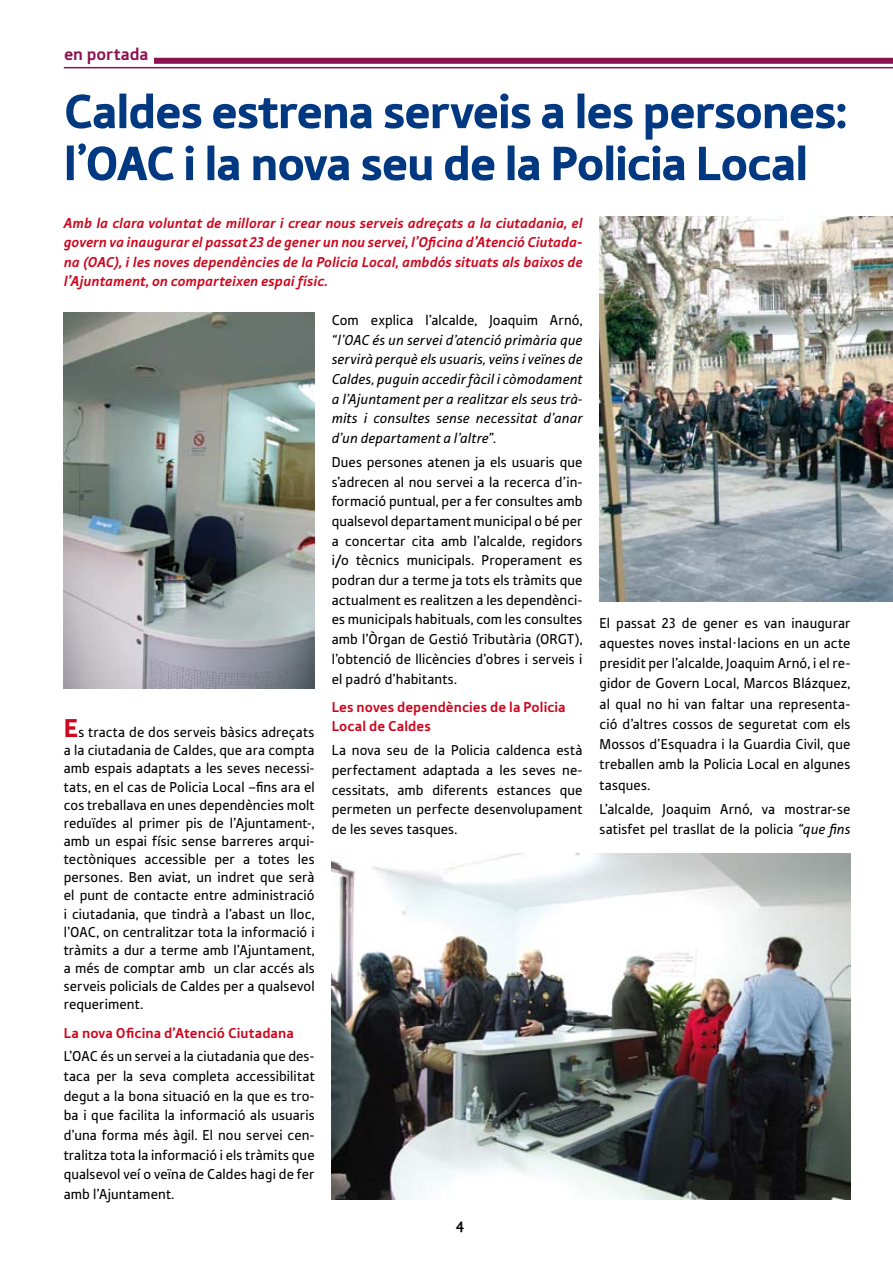
<style>
.page{position:relative;width:893px;height:1263px;background:#fff}
.page>*{position:absolute;margin:0;border:0;box-sizing:border-box;transform-origin:0 0}
.t1{font:900 50.4px/51.9px "Tabula ITC Std";letter-spacing:-.025em;color:#003882}
.t2{font:700 18px "Tabula ITC Std";letter-spacing:-.005em;color:#8a124f}
.t3{font:15px/19.6px "Tabula ITC Std";letter-spacing:.005em;color:#000;text-align:justify}
.t4{font:italic 700 15px/19.5px "Tabula ITC Std";letter-spacing:.005em;color:#cd071e;text-align:justify}
.t5{font:italic 15px/19.6px "Tabula ITC Std";letter-spacing:.005em;color:#000;text-align:justify}
.t6{font:700 15px/19.6px "Tabula ITC Std";letter-spacing:.005em;color:#cd071e}
.t7{font:700 15px "Scala Sans";color:#000}
.s1{font-style:normal}
.s2{font-weight:900;font-size:27px;color:#cd071e}
.s3{font-style:italic}
</style>
<div class="page">
<hr style="left:64px;top:67px;width:829px;height:1px;background:#8a124f">
<div style="left:64px;top:58px;width:829px;height:6px;background:#8a124f"></div>
<div style="left:60px;top:43px;width:94px;height:23px;background:#fff"></div>
<img style="left:332px;top:853px;width:518px;height:346px">
<img style="left:64px;top:313px;width:251px;height:376px">
<img style="left:600px;top:217px;width:293px;height:384px">
<p class="t2" style="left:64px;top:44px;width:86px">en portada</p>
<h1 class="t1" style="left:64px;top:85px;width:785px">Caldes estrena serveis a les persones: l’OAC i la nova seu de la Policia Local</h1>
<p class="t4" style="left:64px;top:213px;width:520px">Amb la clara voluntat de millorar i crear nous serveis adreçats a la ciutadania, el govern va inaugurar el passat 23 de gener un nou servei, l’Oficina d’Atenció Ciutada&shy;na (OAC), i les noves dependències de la Policia Local, ambdós situats als baixos de l’Ajuntament, on comparteixen espai físic.</p>
<p class="t3" style="left:332px;top:310px;width:252px">Com explica l’alcalde, Joaquim Arnó,</p>
<p class="t5" style="left:332px;top:330px;width:252px">“l’OAC és un servei d’atenció primària que servirà perquè els usuaris, veïns i veïnes de Caldes, puguin accedir fàcil i còmodament a l’Ajuntament per a realitzar els seus trà&shy;mits i consultes sense necessitat d’anar d’un departament a l’altre”<span class="s1">.</span></p>
<p class="t3" style="left:332px;top:452px;width:252px">Dues persones atenen ja els usuaris que s’adrecen al nou servei a la recerca d’in&shy;formació puntual, per a fer consultes amb qualsevol departament municipal o bé per a concertar cita amb l’alcalde, regidors i/o tècnics municipals. Properament es podran dur a terme ja tots els tràmits que actualment es realitzen a les dependènci&shy;es municipals habituals, com les consultes amb l’Òrgan de Gestió Tributària (ORGT), l’obtenció de llicències d’obres i serveis i el padró d’habitants.</p>
<p class="t6" style="left:332px;top:697px;width:236px">Les noves dependències de la Policia<br>Local de Caldes</p>
<p class="t3" style="left:332px;top:740px;width:252px">La nova seu de la Policia caldenca està perfectament adaptada a les seves ne&shy;cessitats, amb diferents estances que permeten un perfecte desenvolupament de les seves tasques.</p>
<p class="t3" style="left:64px;top:723px;width:252px;line-height:18.1px"><span class="s2">E</span>s tracta de dos serveis bàsics adreçats a la ciutadania de Caldes, que ara compta amb espais adaptats a les seves necessi&shy;tats, en el cas de Policia Local –fins ara el cos treballava en unes dependències molt reduïdes al primer pis de l’Ajuntament-, amb un espai físic sense barreres arqui&shy;tectòniques accessible per a totes les persones. Ben aviat, un indret que serà el punt de contacte entre administració i ciutadania, que tindrà a l’abast un lloc, l’OAC, on centralitzar tota la informació i tràmits a dur a terme amb l’Ajuntament, a més de comptar amb un clar accés als serveis policials de Caldes per a qualsevol requeriment.</p>
<p class="t6" style="left:64px;top:1023px;width:232px">La nova Oficina d’Atenció Ciutadana</p>
<p class="t3" style="left:64px;top:1046px;width:252px">L’OAC és un servei a la ciutadania que des&shy;taca per la seva completa accessibilitat degut a la bona situació en la que es tro&shy;ba i que facilita la informació als usuaris d’una forma més àgil. El nou servei cen&shy;tralitza tota la informació i els tràmits que qualsevol veí o veïna de Caldes hagi de fer amb l’Ajuntament.</p>
<p class="t7" style="left:456px;top:1216px;width:9px">4</p>
<p class="t3" style="left:600px;top:612px;width:252px;line-height:20.2px">El passat 23 de gener es van inaugurar aquestes noves instal·lacions en un acte presidit per l’alcalde, Joaquim Arnó, i el re&shy;gidor de Govern Local, Marcos Blázquez, al qual no hi van faltar una representa&shy;ció d’altres cossos de seguretat com els Mossos d’Esquadra i la Guardia Civil, que treballen amb la Policia Local en algunes tasques.</p>
<p class="t3" style="left:600px;top:799px;width:252px;line-height:20.2px">L’alcalde, Joaquim Arnó, va mostrar-se satisfet pel trasllat de la policia <span class="s3">“que fins</span></p>
</div>
